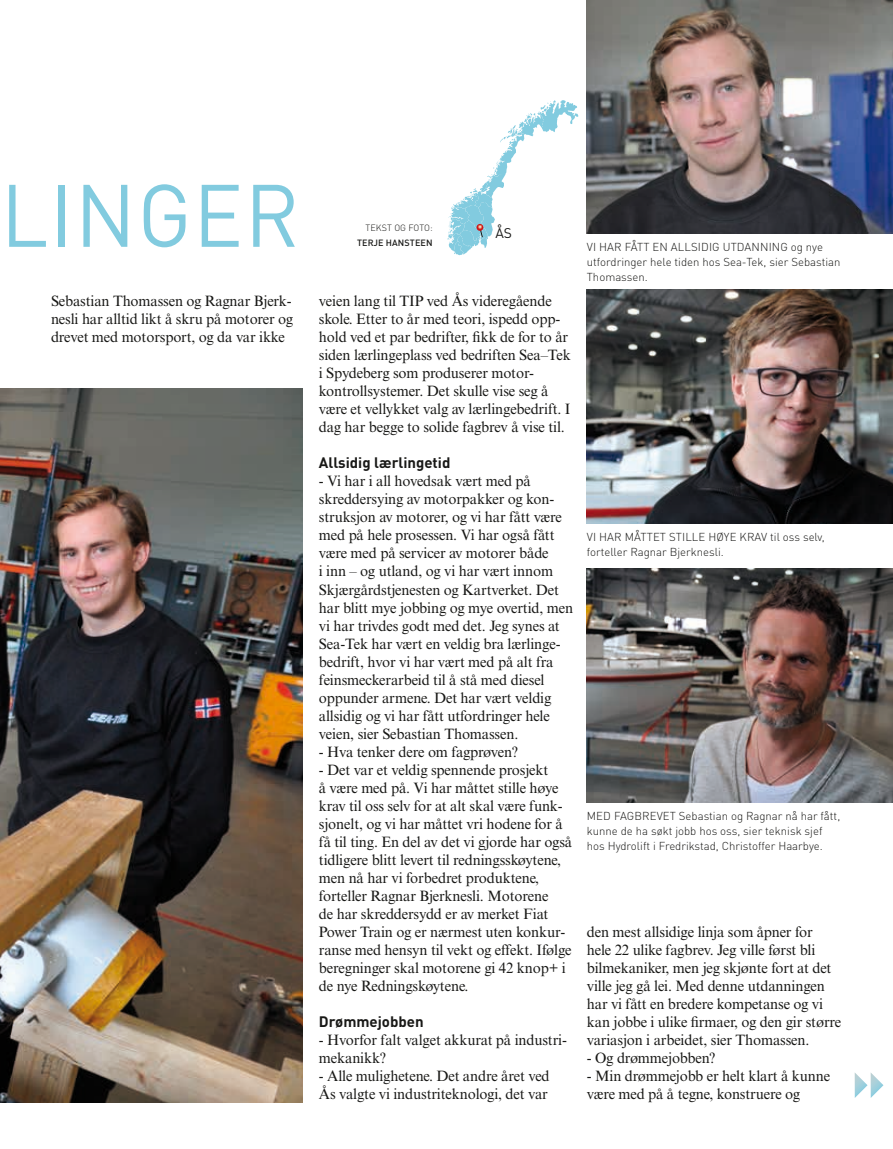
<style>
.page{position:relative;width:893px;height:1149px;background:#fff}
.page>*{position:absolute;margin:0;border:0;box-sizing:border-box;transform-origin:0 0}
.t1{font:87px "DINOT";letter-spacing:.015em;color:#82cbdf;scale:.96 1}
.t2{font:15px/18px "Times New Roman MT Std";letter-spacing:-.01em;color:#181816}
.t3{font:700 15px "DINOT";color:#181816}
.t4{font:13.8px "DINOT";color:#181816}
.t5{font:300 11.4px/15px "DINOT";color:#181816}
.t6{font:500 9px "DINOT";letter-spacing:.01em;color:#181816}
.t7{font:300 9px "DINOT";color:#181816}
</style>
<div class="page">
<img style="left:0;top:388px;width:303px;height:713px">
<svg style="left:855px;top:1073px;width:28px;height:24px"></svg>
<svg style="left:448px;top:100px;width:130px;height:155px"></svg>
<img style="left:587px;top:0;width:306px;height:233px">
<img style="left:587px;top:289px;width:306px;height:234px">
<img style="left:587px;top:568px;width:306px;height:234px">
<h1 class="t1" style="left:1px;top:161px;width:313px">LINGER</h1>
<p class="t7" style="left:366px;top:222px;width:69px">TEKST OG FOTO:</p>
<p class="t6" style="left:357px;top:237px;width:77px">TERJE HANSTEEN</p>
<p class="t4" style="left:495px;top:224px;width:18px">ÅS</p>
<p class="t2" style="left:51px;top:292px;width:244px;text-align:justify">Sebastian Thomassen og Ragnar Bjerk&shy;nesli har alltid likt å skru på motorer og drevet med motorsport, og da var ikke</p>
<p class="t2" style="left:319px;top:292px;width:253px">veien lang til TIP ved Ås videregående skole. Etter to år med teori, ispedd opp&shy;hold ved et par bedrifter, fikk de for to år siden lærlingeplass ved bedriften Sea–Tek i Spydeberg som produserer motor&shy;kontrollsystemer. Det skulle vise seg å være et vellykket valg av lærlingebedrift. I dag har begge to solide fagbrev å vise til.</p>
<p class="t3" style="left:319px;top:453px;width:133px">Allsidig lærlingetid</p>
<p class="t2" style="left:319px;top:472px;width:256px">- Vi har i all hovedsak vært med på skreddersying av motorpakker og kon&shy;struksjon av motorer, og vi har fått være med på hele prosessen. Vi har også fått være med på servicer av motorer både<br>i inn – og utland, og vi har vært innom Skjærgårdstjenesten og Kartverket. Det har blitt mye jobbing og mye overtid, men vi har trivdes godt med det. Jeg synes at Sea-Tek har vært en veldig bra lærlinge&shy;bedrift, hvor vi har vært med på alt fra feinsmeckerarbeid til å stå med diesel oppunder armene. Det har vært veldig allsidig og vi har fått utfordringer hele veien, sier Sebastian Thomassen.</p>
<p class="t2" style="left:319px;top:742px;width:200px">- Hva tenker dere om fagprøven?</p>
<p class="t2" style="left:319px;top:760px;width:255px">- Det var et veldig spennende prosjekt<br>å være med på. Vi har måttet stille høye krav til oss selv for at alt skal være funk&shy;sjonelt, og vi har måttet vri hodene for å få til ting. En del av det vi gjorde har også tidligere blitt levert til redningsskøytene, men nå har vi forbedret produktene, forteller Ragnar Bjerknesli. Motorene<br>de har skreddersydd er av merket Fiat Power Train og er nærmest uten konkur&shy;ranse med hensyn til vekt og effekt. Ifølge beregninger skal motorene gi 42 knop+ i de nye Redningskøytene.</p>
<p class="t3" style="left:319px;top:1011px;width:106px">Drømmejobben</p>
<p class="t2" style="left:319px;top:1030px;width:249px">- Hvorfor falt valget akkurat på industri&shy;mekanikk?</p>
<p class="t2" style="left:319px;top:1066px;width:232px">- Alle mulighetene. Det andre året ved<br>Ås valgte vi industriteknologi, det var</p>
<p class="t5" style="left:587px;top:239px;width:255px">VI HAR FÅTT EN ALLSIDIG UTDANNING og nye utfordringer hele tiden hos Sea-Tek, sier Sebastian<br>Thomassen.</p>
<p class="t5" style="left:587px;top:528px;width:239px">VI HAR MÅTTET STILLE HØYE KRAV til oss selv, forteller Ragnar Bjerknesli.</p>
<p class="t5" style="left:587px;top:807px;width:255px">MED FAGBREVET Sebastian og Ragnar nå har fått, kunne de ha søkt jobb hos oss, sier teknisk sjef hos Hydrolift i Fredrikstad, Christoffer Haarbye.</p>
<p class="t2" style="left:587px;top:922px;width:256px">den mest allsidige linja som åpner for<br>hele 22 ulike fagbrev. Jeg ville først bli bilmekaniker, men jeg skjønte fort at det ville jeg gå lei. Med denne utdanningen har vi fått en bredere kompetanse og vi kan jobbe i ulike firmaer, og den gir større variasjon i arbeidet, sier Thomassen.</p>
<p class="t2" style="left:587px;top:1048px;width:130px">- Og drømmejobben?</p>
<p class="t2" style="left:587px;top:1066px;width:245px">- Min drømmejobb er helt klart å kunne være med på å tegne, konstruere og</p>
</div>
